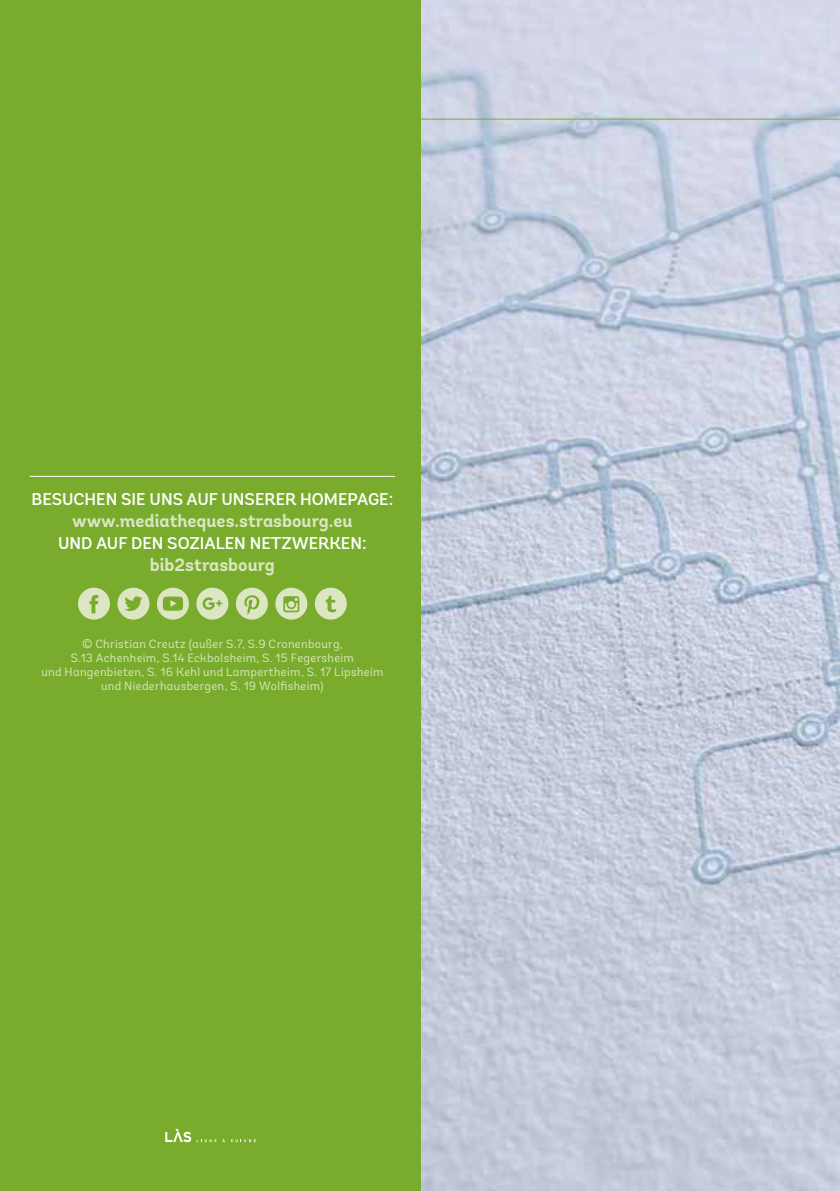
<style>
.page{position:relative;width:840px;height:1191px;background:#fff}
.page>*{position:absolute;margin:0;border:0;box-sizing:border-box;transform-origin:0 0}
.t1{font:700 18px "Andes";color:#dce6c3}
.t2{font:500 17px "Andes";color:#fff}
.t3{font:12px/14px "Andes";letter-spacing:.025em;color:#dce6c3;text-align:center}
</style>
<div class="page">
<img style="left:420px;top:0;width:419px;height:1191px">
<div style="left:0;top:0;width:420px;height:1191px;background:#79ac2c"></div>
<svg style="left:165px;top:1129px;width:51px;height:13px"></svg>
<svg style="left:222px;top:1138px;width:34px;height:4px"></svg>
<hr style="left:420px;top:119px;width:419px;height:1px;background:#79ac2c">
<hr style="left:30px;top:476px;width:365px;height:1px;background:#fff">
<svg style="left:78px;top:587px;width:32px;height:32px"></svg>
<svg style="left:117px;top:587px;width:32px;height:32px"></svg>
<svg style="left:157px;top:587px;width:32px;height:32px"></svg>
<div style="left:196px;top:587px;width:32px;height:32px;background:#dce6c3;border-radius:50%"></div>
<svg style="left:202px;top:597px;width:20px;height:13px"></svg>
<div style="left:236px;top:587px;width:32px;height:32px;background:#dce6c3;border-radius:50%"></div>
<svg style="left:244px;top:595px;width:15px;height:20px"></svg>
<div style="left:275px;top:587px;width:32px;height:32px;background:#dce6c3;border-radius:50%"></div>
<svg style="left:283px;top:596px;width:16px;height:16px"></svg>
<div style="left:314px;top:587px;width:32px;height:32px;background:#dce6c3;border-radius:50%"></div>
<svg style="left:325px;top:595px;width:11px;height:17px"></svg>
<h2 class="t2" style="left:31px;top:488px;width:363px">BESUCHEN SIE UNS AUF UNSERER HOMEPAGE:</h2>
<h1 class="t1" style="left:72px;top:509px;width:282px">www.mediatheques.strasbourg.eu</h1>
<h2 class="t2" style="left:58px;top:532px;width:310px">UND AUF DEN SOZIALEN NETZWERKEN:</h2>
<h1 class="t1" style="left:150px;top:553px;width:126px">bib2strasbourg</h1>
<p class="t3" style="left:41px;top:637px;width:343px">© Christian Creutz (außer S.7, S.9 Cronenbourg,<br>S.13 Achenheim, S.14 Eckbolsheim, S. 15 Fegersheim<br>und Hangenbieten, S. 16 Kehl und Lampertheim, S. 17 Lipsheim und Niederhausbergen, S. 19 Wolfisheim)</p>
</div>
